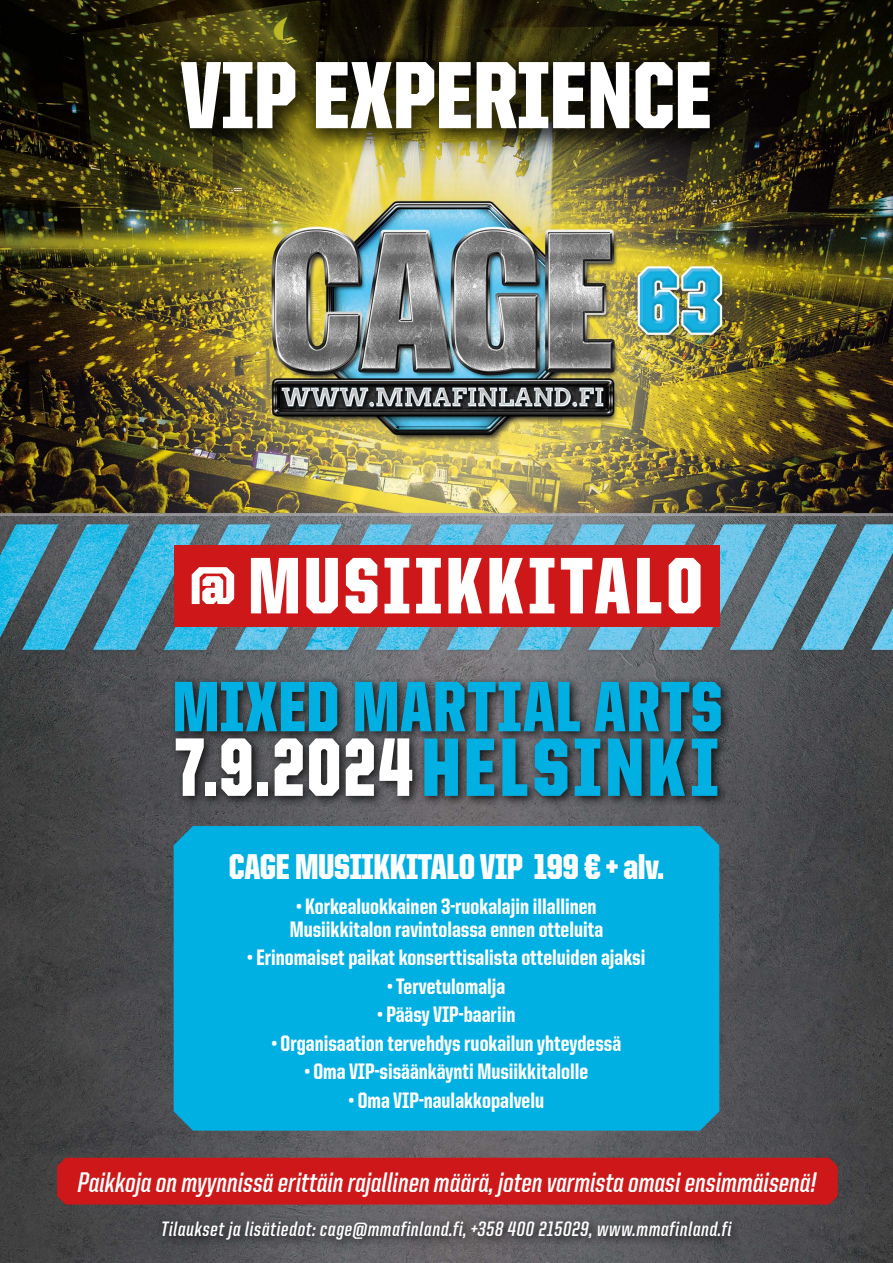
<style>
.page{position:relative;width:893px;height:1263px;background:#fff}
.page>*{position:absolute;margin:0;border:0;box-sizing:border-box;transform-origin:0 0}
.t1{font:900 95.85px "United Sans Cond";color:#fff}
.t2{font:900 83.25px "United Sans Cond";color:#fff;scale:.91 1}
.t3{font:900 80.4px "United Sans Cond";letter-spacing:.045em;color:#fff}
.t4{font:900 71.7px "United Sans Cond";letter-spacing:.01em;color:#00b0e3}
.t5{font:900 39.6px "United Sans Cond";letter-spacing:.02em;color:#fff}
.t6{font:900 36px "United Sans Cond";letter-spacing:-.01em;color:#fff}
.t7{font:700 28.5px "United Italic Cond";color:#fff}
.t8{font:800 22.5px/22.5px "United Sans Cond";color:#fff}
.t9{font:700 21px "United Italic Cond";letter-spacing:.025em;color:#fff}
.s1{font-size:53.4px}
.s2{font-size:83.1px;color:#00b0e3}
</style>
<div class="page">
<img style="left:0;top:0;width:893px;height:1263px">
<div style="left:169px;top:676px;width:564px;height:132px;background:#000;opacity:.81"></div>
<div style="left:174px;top:545px;width:545px;height:82px;background:#cd1719"></div>
<div style="left:57px;top:1158px;width:781px;height:46px;background:#cd1719"></div>
<div style="left:157px;top:1215px;width:586px;height:36px;background:#000;opacity:.75"></div>
<div style="left:174px;top:826px;width:545px;height:305px;background:#00b0e3"></div>
<div style="left:160px;top:40px;width:578px;height:117px;background:#000;opacity:.75"></div>
<h1 class="t1" style="left:181px;top:44px;width:533px">VIP EXPERIENCE</h1>
<h3 class="t3" style="left:190px;top:543px;width:514px"><span class="s1">@</span> MUSIIKKITALO</h3>
<h3 class="t4" style="left:173px;top:668px;width:551px">MIXED MARTIAL ARTS</h3>
<h2 class="t2" style="left:175px;top:723px;width:599px">7.9.2024<span class="s2">HELSINKI</span></h2>
<h3 class="t6" style="left:229px;top:848px;width:437px">CAGE MUSIIKKITALO VIP 199 € + alv.</h3>
<p class="t8" style="left:290px;top:895px;width:315px">• Korkealuokkainen 3-ruokalajin illallinen<br>Musiikkitalon ravintolassa ennen otteluita</p>
<p class="t8" style="left:248px;top:946px;width:399px">• Erinomaiset paikat konserttisalista otteluiden ajaksi</p>
<p class="t8" style="left:388px;top:975px;width:119px">• Tervetulomalja</p>
<p class="t8" style="left:378px;top:1003px;width:139px">• Pääsy VIP-baariin</p>
<p class="t8" style="left:272px;top:1032px;width:351px">• Organisaation tervehdys ruokailun yhteydessä</p>
<p class="t8" style="left:305px;top:1060px;width:285px">• Oma VIP-sisäänkäynti Musiikkitalolle</p>
<p class="t8" style="left:349px;top:1089px;width:197px">• Oma VIP-naulakkopalvelu</p>
<h3 class="t5" style="left:453px;top:1069px;width:195px">WWW.CAGE.FI</h3>
<p class="t7" style="left:78px;top:1167px;width:740px">Paikkoja on myynnissä erittäin rajallinen määrä, joten varmista omasi ensimmäisenä!</p>
<p class="t9" style="left:161px;top:1218px;width:572px">Tilaukset ja lisätiedot: cage@mmafinland.fi, +358 400 215029, www.mmafinland.fi</p>
</div>
